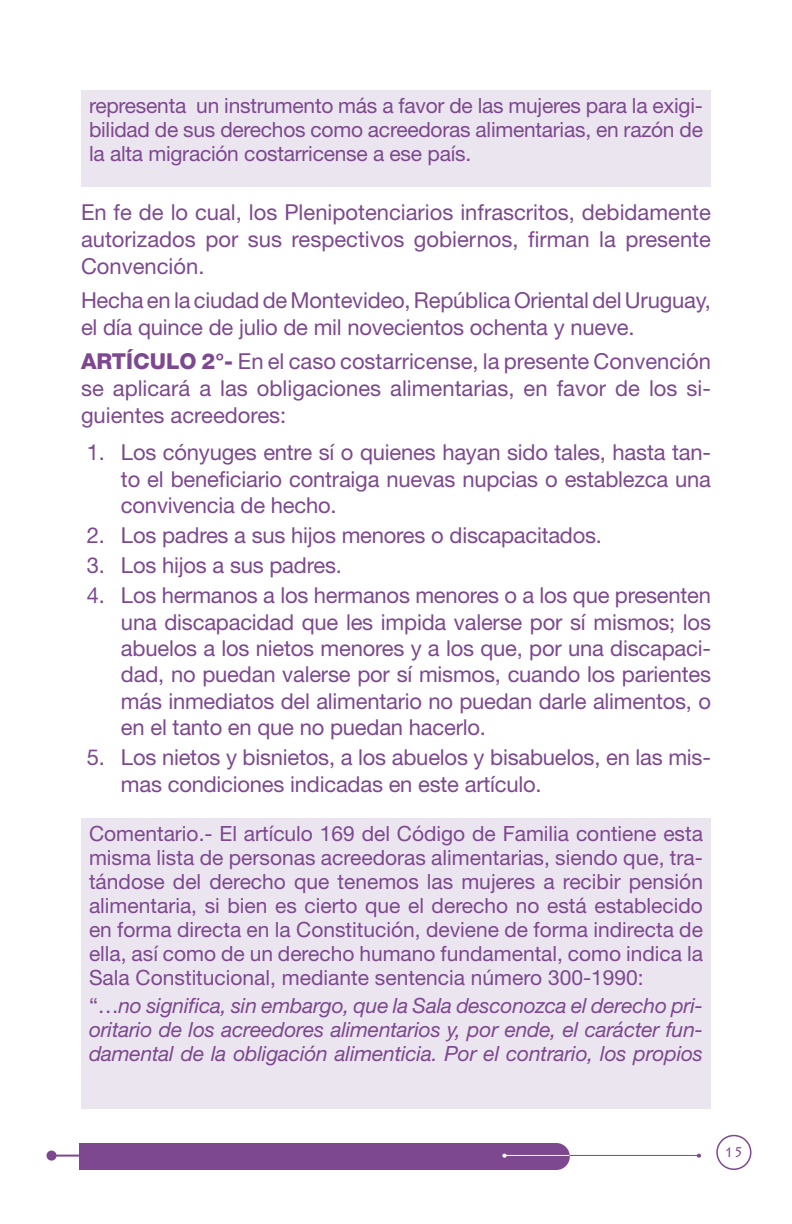
<style>
.page{position:relative;width:792px;height:1224px;background:#fff}
.page>*{position:absolute;margin:0;border:0;box-sizing:border-box;transform-origin:0 0}
.t1{font:22px/26.4px "Helvetica Neue LT Std";letter-spacing:-.01em;color:#7d488f;text-align:justify}
.t2{font:800 22px "Helvetica Neue LT Std";color:#7d488f}
.t3{font:21px/24px "Helvetica Neue LT Std";letter-spacing:-.01em;color:#7d488f;text-align:justify}
.t4{font:italic 21px/24px "Helvetica Neue LT Std";letter-spacing:-.01em;color:#7d488f;text-align:justify}
.t5{font:14px "Lithos Pro";color:#7d488f}
.s1{font-weight:800}
.s2{font-style:normal}
</style>
<div class="page">
<div style="left:716px;top:1135px;width:35px;height:35px;border:2px solid #7d488f;border-radius:50%"></div>
<div style="left:79px;top:1143px;width:478px;height:27px;background:#7d488f"></div>
<div style="left:544px;top:1144px;width:25px;height:25px;background:#7d488f;border-radius:50%"></div>
<div style="left:543px;top:1143px;width:27px;height:27px;border:2px solid #7d488f;border-radius:50%"></div>
<div style="left:47px;top:1152px;width:9px;height:8px;background:#7d488f;border-radius:50%"></div>
<div style="left:46px;top:1151px;width:11px;height:10px;border:2px solid #7d488f;border-radius:50%"></div>
<hr style="left:54px;top:1155px;width:31px;height:2px;background:#7d488f">
<hr style="left:569px;top:1155px;width:131px;height:1px;background:#7d488f">
<hr style="left:504px;top:1155px;width:65px;height:1px;background:#fff">
<svg style="left:502px;top:1154px;width:5px;height:4px"></svg>
<svg style="left:697px;top:1154px;width:4px;height:4px"></svg>
<div style="left:81px;top:90px;width:630px;height:96px;background:#ebe5ef"></div>
<div style="left:81px;top:818px;width:630px;height:291px;background:#ebe5ef"></div>
<p class="t3" style="left:89px;top:93px;width:616px">representa un instrumento más a favor de las mujeres para la exigi&shy;bilidad de sus derechos como acreedoras alimentarias, en razón de la alta migración costarricense a ese país.</p>
<p class="t1" style="left:81px;top:198px;width:632px;line-height:27px">En fe de lo cual, los Plenipotenciarios infrascritos, debidamente autorizados por sus respectivos gobiernos, firman la presente Convención.</p>
<p class="t1" style="left:81px;top:286px;width:631px;line-height:27px">Hecha en la ciudad de Montevideo, República Oriental del Uruguay, el día quince de julio de mil novecientos ochenta y nueve.</p>
<p class="t2" style="left:81px;top:348px;width:17px">ART</p>
<p class="t1" style="left:81px;top:348px;width:632px;line-height:27px;text-indent:45px"><span class="s1">ÍCULO 2°-</span> En el caso costarricense, la presente Convención se aplicará a las obligaciones alimentarias, en favor de los si&shy;guientes acreedores:</p>
<p class="t1" style="left:121px;top:439px;width:592px;text-indent:-34px">1. Los cónyuges entre sí o quienes hayan sido tales, hasta tan&shy;to el beneficiario contraiga nuevas nupcias o establezca una convivencia de hecho.</p>
<p class="t1" style="left:87px;top:522px;width:517px">2. Los padres a sus hijos menores o discapacitados.</p>
<p class="t1" style="left:87px;top:552px;width:257px">3. Los hijos a sus padres.</p>
<p class="t1" style="left:121px;top:582px;width:592px;text-indent:-34px">4. Los hermanos a los hermanos menores o a los que presenten una discapacidad que les impida valerse por sí mismos; los abuelos a los nietos menores y a los que, por una discapaci&shy;dad, no puedan valerse por sí mismos, cuando los parientes más inmediatos del alimentario no puedan darle alimentos, o en el tanto en que no puedan hacerlo.</p>
<p class="t1" style="left:121px;top:744px;width:591px;text-indent:-34px">5. Los nietos y bisnietos, a los abuelos y bisabuelos, en las mis&shy;mas condiciones indicadas en este artículo.</p>
<p class="t3" style="left:89px;top:822px;width:616px">Comentario.- El artículo 169 del Código de Familia contiene esta misma lista de personas acreedoras alimentarias, siendo que, tra&shy;tándose del derecho que tenemos las mujeres a recibir pensión alimentaria, si bien es cierto que el derecho no está establecido en forma directa en la Constitución, deviene de forma indirecta de ella, así como de un derecho humano fundamental, como indica la Sala Constitucional, mediante sentencia número 300-1990:</p>
<p class="t4" style="left:89px;top:993px;width:616px"><span class="s2">“…</span>no significa, sin embargo, que la Sala desconozca el derecho pri&shy;oritario de los acreedores alimentarios y, por ende, el carácter fun&shy;damental de la obligación alimenticia. Por el contrario, los propios</p>
<p class="t5" style="left:724px;top:1144px;width:21px">15</p>
</div>
